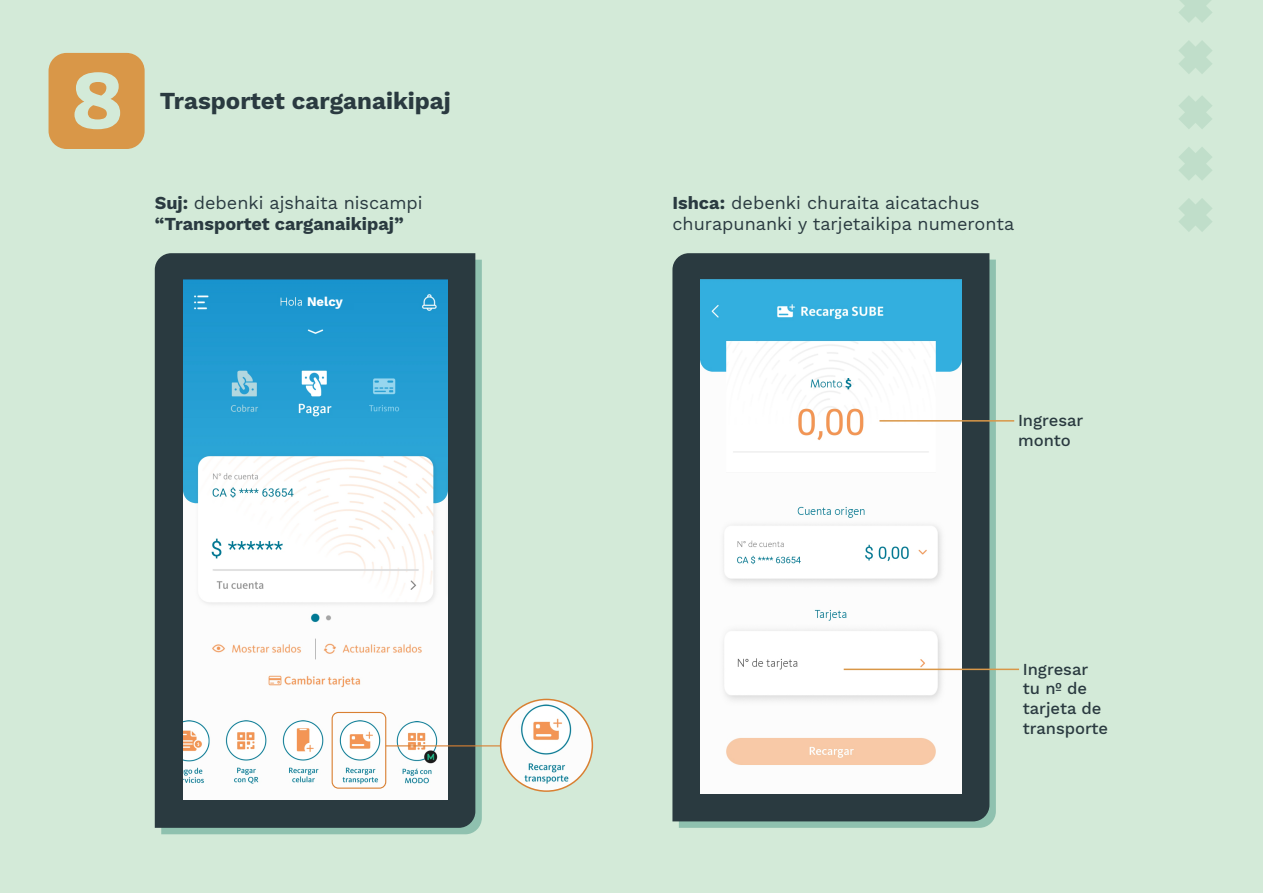
<style>
.page{position:relative;width:1263px;height:893px;background:#d3ead8}
.page>*{position:absolute;margin:0;border:0;box-sizing:border-box;transform-origin:0 0}
.t1{font:800 75px "Encode Sans";color:#d3ead8}
.t2{font:700 24px "Work Sans";color:#2a3a40}
.t3{font:18px/21.6px "Work Sans";color:#2a3a40}
.t4{font:700 18px/21.6px "Work Sans";color:#2a3a40}
.t5{font:500 16.5px/19.8px "Work Sans";color:#2a3a40}
.t6{font:700 12.9px "Work Sans";color:#fff}
.s1{font-weight:400}
.s2{font-weight:700}
</style>
<div class="page">
<div style="left:49px;top:53px;width:96px;height:96px;background:#d99748;border-radius:18px"></div>
<svg style="left:679px;top:260px;width:317px;height:568px;fill:#8fc1af"></svg>
<div style="left:672px;top:253px;width:317px;height:568px;background:#2a3a40"></div>
<img style="left:701px;top:279px;width:260px;height:514px">
<svg style="left:161px;top:260px;width:321px;height:574px;fill:#8fc1af"></svg>
<div style="left:155px;top:253px;width:320px;height:575px;background:#2a3a40"></div>
<img style="left:184px;top:280px;width:263px;height:519px">
<div style="left:332px;top:712px;width:54px;height:77px;border:1px solid #d98032;border-radius:6px"></div>
<hr style="left:386px;top:745px;width:115px;height:1px;background:#d98032">
<img style="left:501px;top:699px;width:91px;height:92px;border-radius:46px">
<div style="left:500px;top:699px;width:93px;height:93px;border:2px solid #d98032;border-radius:50%"></div>
<hr style="left:879px;top:420px;width:135px;height:2px;background:#d99748">
<hr style="left:844px;top:669px;width:175px;height:1px;background:#d99748">
<svg style="left:1179px;top:198px;width:33px;height:34px"></svg>
<svg style="left:1179px;top:96px;width:33px;height:33px"></svg>
<svg style="left:1179px;top:147px;width:33px;height:33px"></svg>
<svg style="left:1179px;top:41px;width:33px;height:33px"></svg>
<svg style="left:1179px;top:0;width:33px;height:23px"></svg>
<div style="left:306px;top:296px;width:47px;height:14px;background:#1b95ce"></div>
<h1 class="t1" style="left:72px;top:42px;width:53px">8</h1>
<h2 class="t2" style="left:160px;top:87px;width:293px">Trasportet carganaikipaj</h2>
<p class="t4" style="left:155px;top:193px;width:269px">Suj: <span class="s1">debenki ajshaita niscampi </span>“Transportet carganaikipaj”</p>
<p class="t3" style="left:672px;top:192px;width:343px"><span class="s2">Ishca:</span> debenki churaita aicatachus churapunanki y tarjetaikipa numeronta</p>
<p class="t6" style="left:307px;top:294px;width:38px">Nelcy</p>
<p class="t5" style="left:1018px;top:411px;width:67px">Ingresar monto</p>
<p class="t5" style="left:1023px;top:660px;width:87px">Ingresar tu nº de tarjeta de transporte</p>
</div>
